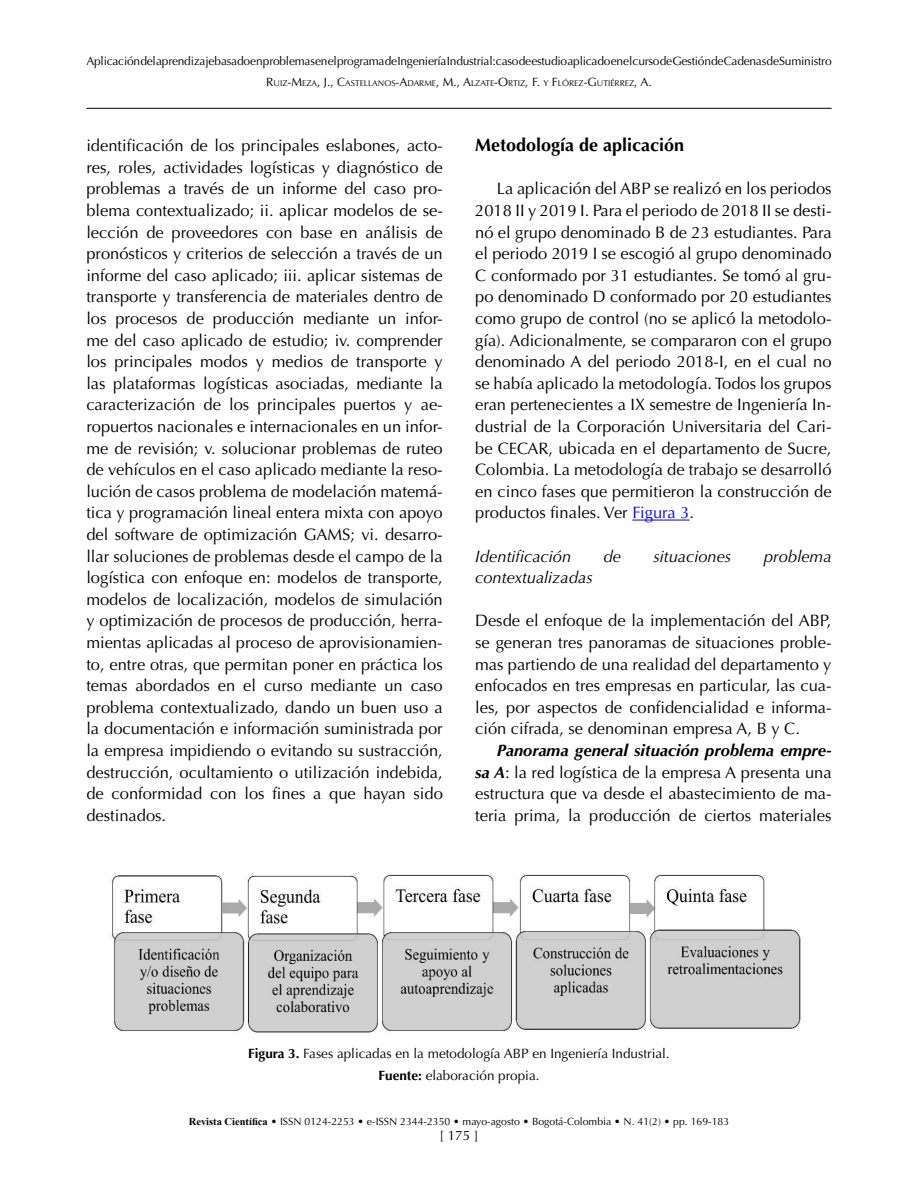
<style>
.page{position:relative;width:918px;height:1188px;background:#fff}
.page>*{position:absolute;margin:0;border:0;box-sizing:border-box;transform-origin:0 0}
.t1{font:700 18px "Optima LT Std";color:#000}
.t2{font:16.5px/21.6px "Optima LT Std";color:#000;text-align:justify}
.t3{font:italic 16.5px "Optima LT Std";color:#000}
.t4{font:13.5px/21.6px "Optima LT Std";color:#000;text-align:center}
.t5{font:12px "Optima LT Std";letter-spacing:-.02em;color:#000}
.t6{font:10.5px "Optima LT Std";color:#000}
.t7{font:8.4px "Optima LT Std";color:#000}
.s1{font-size:12px}
.s2{color:#00f}
.s3{font-weight:700;font-style:italic}
.s4{font-weight:700}
.s5{font-family:"Times New Roman";font-weight:700}
</style>
<div class="page">
<hr style="left:86px;top:108px;width:746px;height:1px;background:#000">
<hr style="left:632px;top:520px;width:58px;height:1px;background:#00f">
<img style="left:112px;top:874px;width:689px;height:159px">
<p class="t5" style="left:86px;top:54px;width:747px">Aplicación del aprendizaje basado en problemas en el programa de Ingeniería Industrial: caso de estudio aplicado en el curso de Gestión de Cadenas de Suministro</p>
<p class="t7" style="left:266px;top:79px;width:387px"><span class="s1">R</span>UIZ<span class="s1">-M</span>EZA<span class="s1">, J., C</span>ASTELLANOS<span class="s1">-A</span>DARM E<span class="s1">, M., A</span>LZATE<span class="s1">-O</span>RTIZ<span class="s1">, F.</span> Y <span class="s1">F</span>LÓREZ<span class="s1">-G</span>UTIÉRREZ<span class="s1">, A.</span></p>
<p class="t2" style="left:86px;top:135px;width:358px">identificación de los principales eslabones, acto&shy;res, roles, actividades logísticas y diagnóstico de problemas a través de un informe del caso pro&shy;blema contextualizado; ii. aplicar modelos de se&shy;lección de proveedores con base en análisis de pronósticos y criterios de selección a través de un informe del caso aplicado; iii. aplicar sistemas de transporte y transferencia de materiales dentro de los procesos de producción mediante un infor&shy;me del caso aplicado de estudio; iv. comprender los principales modos y medios de transporte y las plataformas logísticas asociadas, mediante la caracterización de los principales puertos y ae&shy;ropuertos nacionales e internacionales en un infor&shy;me de revisión; v. solucionar problemas de ruteo de vehículos en el caso aplicado mediante la reso&shy;lución de casos problema de modelación matemá&shy;tica y programación lineal entera mixta con apoyo del software de optimización GAMS; vi. desarro&shy;llar soluciones de problemas desde el campo de la logística con enfoque en: modelos de transporte, modelos de localización, modelos de simulación y optimización de procesos de producción, herra&shy;mientas aplicadas al proceso de aprovisionamien&shy;to, entre otras, que permitan poner en práctica los temas abordados en el curso mediante un caso problema contextualizado, dando un buen uso a la documentación e información suministrada por la empresa impidiendo o evitando su sustracción, destrucción, ocultamiento o utilización indebida, de conformidad con los fines a que hayan sido destinados.</p>
<p class="t1" style="left:475px;top:135px;width:211px">Metodología de aplicación</p>
<p class="t2" style="left:475px;top:178px;width:358px;text-indent:22px">La aplicación del ABP se realizó en los periodos 2018 II y 2019 I. Para el periodo de 2018 II se desti&shy;nó el grupo denominado B de 23 estudiantes. Para el periodo 2019 I se escogió al grupo denominado C conformado por 31 estudiantes. Se tomó al gru&shy;po denominado D conformado por 20 estudiantes como grupo de control (no se aplicó la metodolo&shy;gía). Adicionalmente, se compararon con el grupo denominado A del periodo 2018-I, en el cual no se había aplicado la metodología. Todos los grupos eran pertenecientes a IX semestre de Ingeniería In&shy;dustrial de la Corporación Universitaria del Cari&shy;be CECAR, ubicada en el departamento de Sucre, Colombia. La metodología de trabajo se desarrolló en cinco fases que permitieron la construcción de productos finales. Ver <span class="s2">Figura 3</span>.</p>
<p class="t3" style="left:475px;top:546px;width:97px">Identificación</p>
<p class="t3" style="left:603px;top:546px;width:19px">de</p>
<p class="t3" style="left:653px;top:546px;width:79px">situaciones</p>
<p class="t3" style="left:764px;top:546px;width:69px">problema</p>
<p class="t3" style="left:475px;top:568px;width:119px">contextualizadas</p>
<p class="t2" style="left:475px;top:610px;width:358px">Desde el enfoque de la implementación del ABP, se generan tres panoramas de situaciones proble&shy;mas partiendo de una realidad del departamento y enfocados en tres empresas en particular, las cua&shy;les, por aspectos de confidencialidad e informa&shy;ción cifrada, se denominan empresa A, B y C.</p>
<p class="t2" style="left:475px;top:740px;width:358px;text-indent:22px"><span class="s3">Panorama general situación problema empre&shy;sa A</span>: la red logística de la empresa A presenta una estructura que va desde el abastecimiento de ma&shy;teria prima, la producción de ciertos materiales</p>
<p class="t4" style="left:248px;top:1043px;width:423px"><span class="s4">Figura 3.</span> Fases aplicadas en la metodología ABP en Ingeniería Industrial.<br><span class="s4">Fuente:</span> elaboración propia.</p>
<p class="t6" style="left:189px;top:1115px;width:542px"><span class="s5">Revista Científica</span> • ISSN 0124-2253 • e-ISSN 2344-2350 • mayo-agosto • Bogotá-Colombia • N. 41(2) • pp. 169-183</p>
<p class="t4" style="left:439px;top:1125px;width:41px">[ 175 ]</p>
</div>
